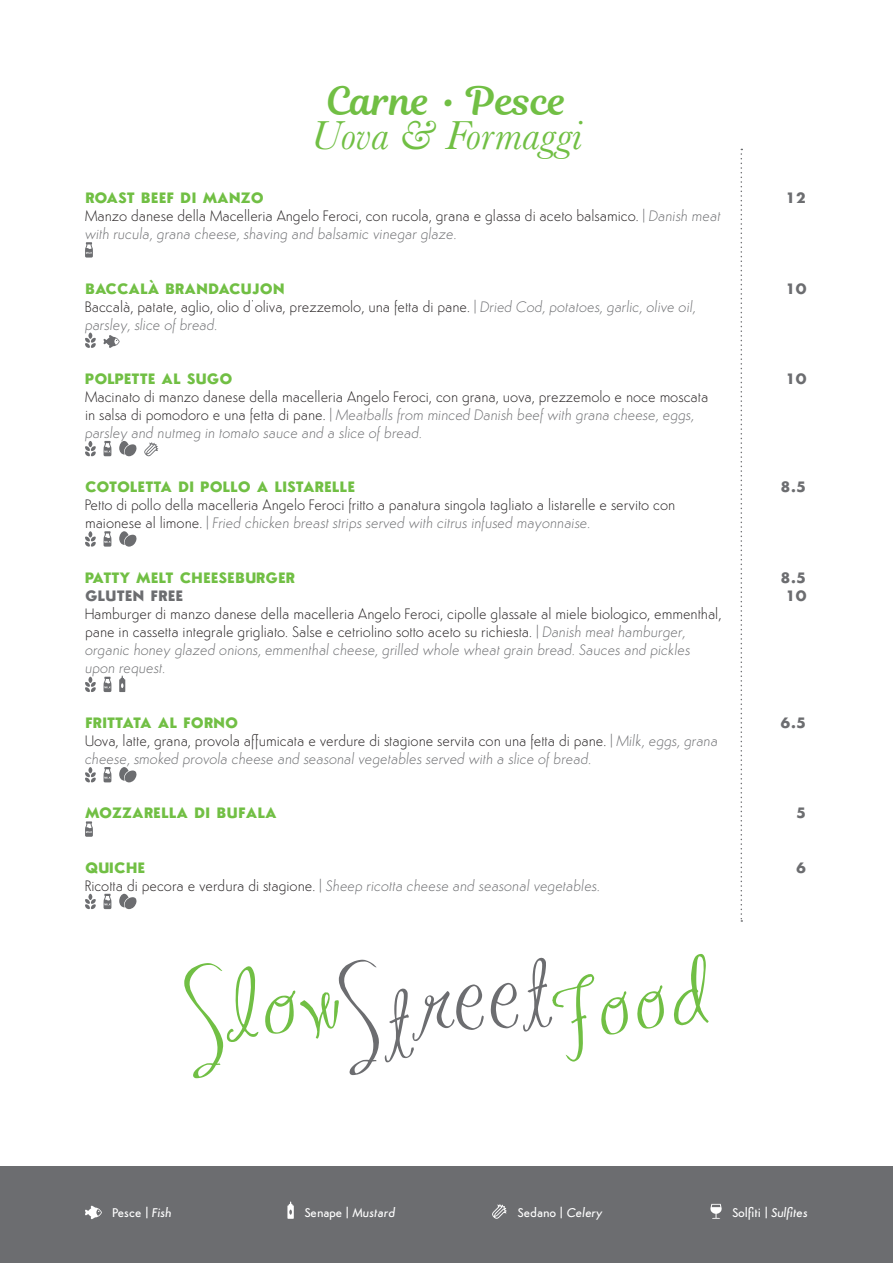
<style>
.page{position:relative;width:893px;height:1263px;background:#fff}
.page>*{position:absolute;margin:0;border:0;box-sizing:border-box;transform-origin:0 0}
.t1{font:italic 42px "Baskerville";color:#71bf44}
.t2{font:39px "Magnolia Script";color:#71bf44}
.DESCRIZIONI_ITA{font:300 15px/18px "Semplicita";color:#231f20}
.DESCRIZIONI_ITA-2{font:italic 300 15px/18px "Semplicita";color:#6c6d70}
.PIATTI{font:700 15px "Semplicita";color:#71bf44}
.PIATTI-2{font:700 15px "Semplicita";color:#6c6d70}
.t3{font:500 12.6px "Semplicita";color:#fff}
.s1{font-style:italic;color:#6c6d70}
.s2{font-style:normal;color:#231f20}
.s3{font-style:italic}
</style>
<div class="page">
<div style="left:0;top:1166px;width:893px;height:97px;background:#6c6d70"></div>
<svg style="left:85px;top:1206px;width:17px;height:13px"></svg>
<svg style="left:492px;top:1204px;width:15px;height:15px"></svg>
<svg style="left:287px;top:1201px;width:7px;height:18px"></svg>
<svg style="left:710px;top:1204px;width:12px;height:15px"></svg>
<svg style="left:85px;top:242px;width:8px;height:16px"></svg>
<svg style="left:85px;top:332px;width:11px;height:16px"></svg>
<svg style="left:104px;top:335px;width:16px;height:13px"></svg>
<svg style="left:85px;top:441px;width:11px;height:15px"></svg>
<svg style="left:104px;top:441px;width:7px;height:15px"></svg>
<svg style="left:119px;top:441px;width:18px;height:15px"></svg>
<svg style="left:144px;top:442px;width:15px;height:14px"></svg>
<svg style="left:85px;top:531px;width:11px;height:16px"></svg>
<svg style="left:104px;top:531px;width:7px;height:16px"></svg>
<svg style="left:119px;top:531px;width:18px;height:16px"></svg>
<svg style="left:85px;top:677px;width:11px;height:15px"></svg>
<svg style="left:104px;top:677px;width:7px;height:15px"></svg>
<svg style="left:119px;top:676px;width:6px;height:16px"></svg>
<svg style="left:85px;top:767px;width:11px;height:15px"></svg>
<svg style="left:104px;top:767px;width:7px;height:15px"></svg>
<svg style="left:119px;top:767px;width:18px;height:15px"></svg>
<svg style="left:85px;top:821px;width:8px;height:16px"></svg>
<svg style="left:85px;top:894px;width:11px;height:15px"></svg>
<svg style="left:104px;top:894px;width:7px;height:15px"></svg>
<svg style="left:119px;top:894px;width:18px;height:15px"></svg>
<svg style="left:184px;top:963px;width:74px;height:115px"></svg>
<svg style="left:265px;top:960px;width:114px;height:115px"></svg>
<svg style="left:385px;top:984px;width:99px;height:78px"></svg>
<svg style="left:491px;top:957px;width:103px;height:105px"></svg>
<svg style="left:601px;top:991px;width:27px;height:43px"></svg>
<svg style="left:637px;top:985px;width:27px;height:44px"></svg>
<svg style="left:674px;top:954px;width:35px;height:71px"></svg>
<svg style="left:741px;top:149px;width:1px;height:773px"></svg>
<p class="t2" style="left:326px;top:72px;width:242px">Carne • Pesce</p>
<p class="t1" style="left:311px;top:108px;width:272px">Uova &amp; Formaggi</p>
<p class="PIATTI" style="left:85px;top:187px;width:180px">ROAST BEEF DI MANZO</p>
<p class="PIATTI-2" style="left:785px;top:187px;width:23px">12</p>
<p class="DESCRIZIONI_ITA" style="left:85px;top:207px;width:637px">Manzo danese della Macelleria Angelo Feroci, con rucola, grana e glassa di aceto balsamico. <span class="s1">| Danish meat with rucula, grana cheese, shaving and balsamic vinegar glaze.</span></p>
<p class="PIATTI" style="left:85px;top:278px;width:201px">BACCALÀ BRANDACUJON</p>
<p class="PIATTI-2" style="left:785px;top:278px;width:23px">10</p>
<p class="DESCRIZIONI_ITA" style="left:85px;top:297px;width:612px">Baccalà, patate, aglio, olio d’oliva, prezzemolo, una fetta di pane. <span class="s1">| Dried Cod, potatoes, garlic, olive oil, parsley, slice of bread.</span></p>
<p class="PIATTI" style="left:85px;top:368px;width:149px">POLPETTE AL SUGO</p>
<p class="PIATTI-2" style="left:785px;top:368px;width:23px">10</p>
<p class="DESCRIZIONI_ITA" style="left:85px;top:387px;width:625px">Macinato di manzo danese della macelleria Angelo Feroci, con grana, uova, prezzemolo e noce moscata in salsa di pomodoro e una fetta di pane. <span class="s1">| Meatballs from minced Danish beef with grana cheese, eggs, parsley and nutmeg in tomato sauce and a slice of bread.</span></p>
<p class="PIATTI" style="left:85px;top:477px;width:272px">COTOLETTA DI POLLO A LISTARELLE</p>
<p class="PIATTI-2" style="left:780px;top:477px;width:28px">8.5</p>
<p class="DESCRIZIONI_ITA" style="left:85px;top:496px;width:592px">Petto di pollo della macelleria Angelo Feroci fritto a panatura singola tagliato a listarelle e servito con maionese al limone. <span class="s1">| Fried chicken breast strips served with citrus infused mayonnaise.</span></p>
<p class="PIATTI" style="left:85px;top:567px;width:212px">PATTY MELT CHEESEBURGER</p>
<p class="PIATTI-2" style="left:780px;top:567px;width:28px">8.5</p>
<p class="PIATTI-2" style="left:85px;top:585px;width:100px">GLUTEN FREE</p>
<p class="PIATTI-2" style="left:785px;top:585px;width:23px">10</p>
<p class="DESCRIZIONI_ITA" style="left:85px;top:604px;width:638px">Hamburger di manzo danese della macelleria Angelo Feroci, cipolle glassate al miele biologico, emmenthal, pane in cassetta integrale grigliato. Salse e cetriolino sotto aceto su richiesta. <span class="s1">| Danish meat hamburger, organic honey glazed onions, emmenthal cheese, grilled whole wheat grain bread. Sauces and pickles upon request.</span></p>
<p class="PIATTI" style="left:85px;top:712px;width:155px">FRITTATA AL FORNO</p>
<p class="PIATTI-2" style="left:780px;top:712px;width:28px">6.5</p>
<p class="DESCRIZIONI_ITA-2" style="left:85px;top:731px;width:634px"><span class="s2">Uova, latte, grana, provola affumicata e verdure di stagione servita con una fetta di pane.</span> | Milk, eggs, grana cheese, smoked provola cheese and seasonal vegetables served with a slice of bread.</p>
<p class="PIATTI" style="left:85px;top:803px;width:193px">MOZZARELLA DI BUFALA</p>
<p class="PIATTI-2" style="left:796px;top:803px;width:12px">5</p>
<p class="PIATTI" style="left:85px;top:857px;width:62px">QUICHE</p>
<p class="PIATTI-2" style="left:796px;top:857px;width:12px">6</p>
<p class="DESCRIZIONI_ITA-2" style="left:85px;top:876px;width:516px"><span class="s2">Ricotta di pecora e verdura di stagione.</span> | Sheep ricotta cheese and seasonal vegetables.</p>
<p class="t3" style="left:113px;top:1205px;width:61px">Pesce | <span class="s3">Fish</span></p>
<p class="t3" style="left:305px;top:1204px;width:92px">Senape | <span class="s3">Mustard</span></p>
<p class="t3" style="left:518px;top:1204px;width:86px">Sedano | <span class="s3">Celery</span></p>
<p class="t3" style="left:732px;top:1204px;width:77px">Solfiti | <span class="s3">Sulfites</span></p>
</div>
